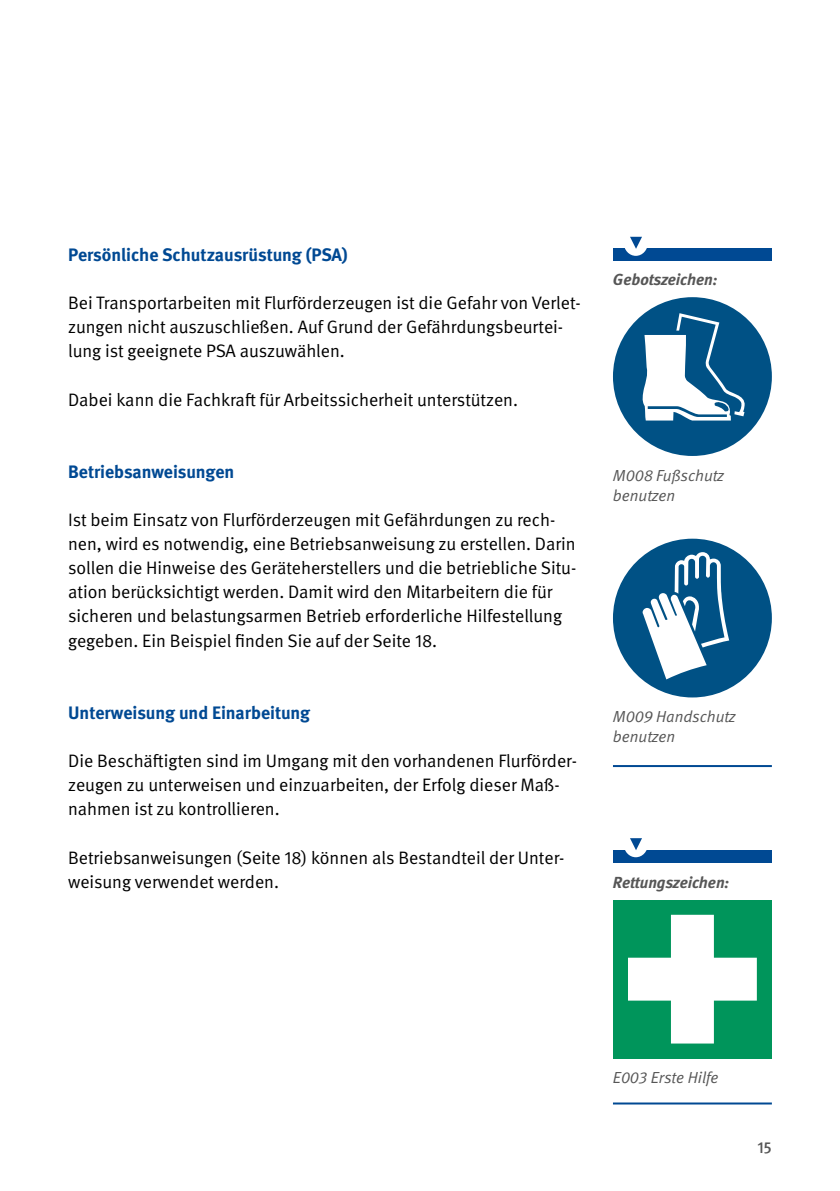
<style>
.page{position:relative;width:840px;height:1191px;background:#fff}
.page>*{position:absolute;margin:0;border:0;box-sizing:border-box;transform-origin:0 0}
.t1{font:18px/24.2px "DGUV Meta";color:#000}
.t2{font:700 18px "DGUV Meta";color:#004993}
.t3{font:italic 16px/20px "DGUV Meta";color:#565656}
.t4{font:italic 700 16px "DGUV Meta";color:#565656}
.t5{font:500 16px "DGUV Meta";color:#565656}
</style>
<div class="page">
<div style="left:612px;top:297px;width:159px;height:159px;background:#005185;border-radius:50%"></div>
<svg style="left:641px;top:313px;width:104px;height:107px"></svg>
<div style="left:612px;top:538px;width:159px;height:159px;background:#005185;border-radius:50%"></div>
<svg style="left:642px;top:552px;width:86px;height:127px"></svg>
<div style="left:612px;top:249px;width:159px;height:12px;background:#004993"></div>
<svg style="left:623px;top:237px;width:24px;height:19px"></svg>
<hr style="left:612px;top:765px;width:159px;height:2px;background:#004993">
<div style="left:612px;top:899px;width:159px;height:159px;background:#00955b"></div>
<svg style="left:628px;top:914px;width:128px;height:129px"></svg>
<div style="left:612px;top:850px;width:159px;height:12px;background:#004993"></div>
<svg style="left:625px;top:838px;width:22px;height:19px"></svg>
<hr style="left:612px;top:1102px;width:159px;height:2px;background:#004993">
<p class="t2" style="left:68px;top:244px;width:281px">Persönliche Schutzausrüstung (PSA)</p>
<p class="t1" style="left:68px;top:291px;width:514px">Bei Transportarbeiten mit Flurförderzeugen ist die Gefahr von Verlet&shy;zungen nicht auszuschließen. Auf Grund der Gefährdungsbeurtei&shy;lung ist geeignete PSA auszuwählen.</p>
<p class="t1" style="left:68px;top:387px;width:451px">Dabei kann die Fachkraft für Arbeitssicherheit unterstützen.</p>
<p class="t2" style="left:68px;top:461px;width:168px">Betriebsanweisungen</p>
<p class="t1" style="left:68px;top:508px;width:509px">Ist beim Einsatz von Flurförderzeugen mit Gefährdungen zu rech&shy;nen, wird es notwendig, eine Betriebsanweisung zu erstellen. Darin sollen die Hinweise des Geräteherstellers und die betriebliche Situ&shy;ation berücksichtigt werden. Damit wird den Mitarbeitern die für sicheren und belastungsarmen Betrieb erforderliche Hilfestellung gegeben. Ein Beispiel finden Sie auf der Seite 18.</p>
<p class="t2" style="left:68px;top:702px;width:243px">Unterweisung und Einarbeitung</p>
<p class="t1" style="left:68px;top:749px;width:510px">Die Beschäftigten sind im Umgang mit den vorhandenen Flurförder&shy;zeugen zu unterweisen und einzuarbeiten, der Erfolg dieser Maß&shy;nahmen ist zu kontrollieren.</p>
<p class="t1" style="left:68px;top:845px;width:497px">Betriebsanweisungen (Seite 18) können als Bestandteil der Unter&shy;weisung verwendet werden.</p>
<p class="t4" style="left:612px;top:270px;width:106px">Gebotszeichen:</p>
<p class="t3" style="left:612px;top:465px;width:112px">M008 Fußschutz benutzen</p>
<p class="t3" style="left:612px;top:707px;width:124px">M009 Handschutz benutzen</p>
<p class="t4" style="left:612px;top:872px;width:118px">Rettungszeichen:</p>
<p class="t3" style="left:612px;top:1068px;width:107px">E003 Erste Hilfe</p>
<p class="t5" style="left:757px;top:1137px;width:16px">15</p>
</div>
